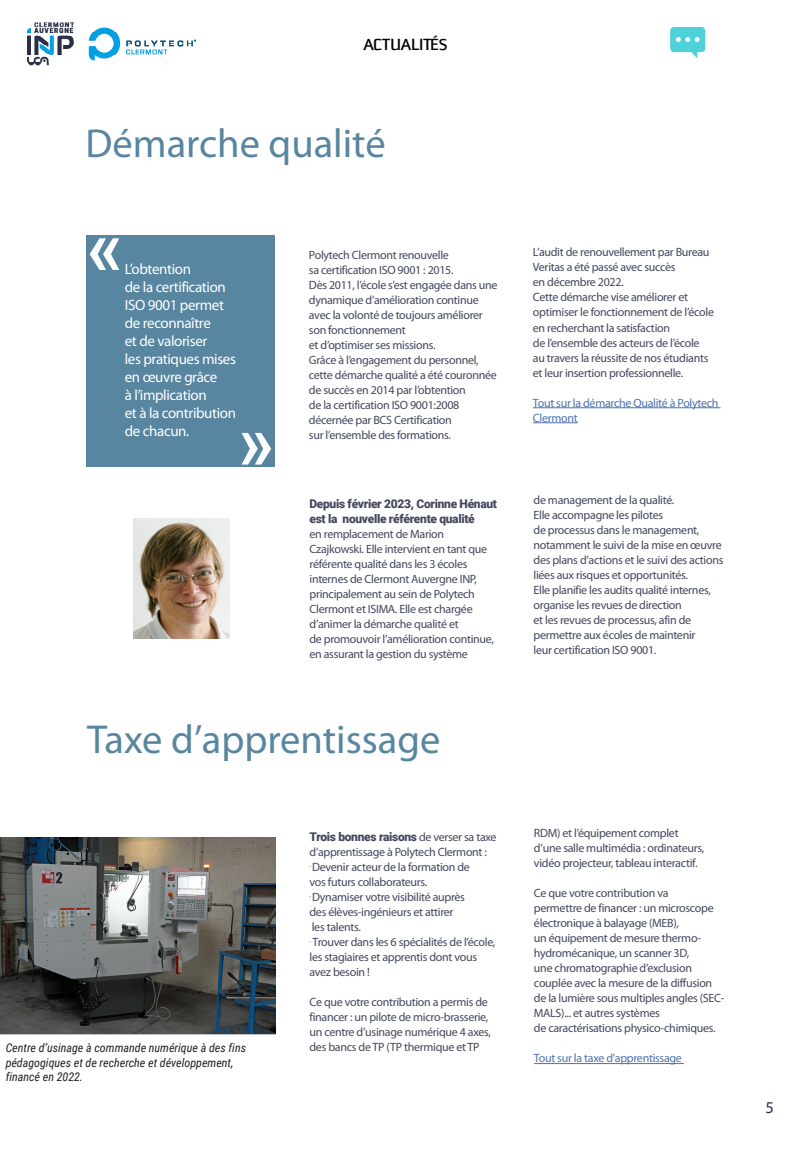
<style>
.page{position:relative;width:808px;height:1149px;background:#fff}
.page>*{position:absolute;margin:0;border:0;box-sizing:border-box;transform-origin:0 0}
.Chap{font:40.5px "Myriad Pro";color:#58859f}
.t1{font:17.55px "Downtempo";color:#000}
.t2{font:16.5px "Myriad Pro";color:#1f2b46}
.t3{font:15px/18px "Myriad Pro";letter-spacing:-.025em;color:#fff}
.texte{font:12px/15px "Myriad Pro";letter-spacing:-.025em;color:#42475d}
.t4{font:italic 12px/14.4px "Roboto Condensed";color:#231f20}
.texte-2{font:12px/15px "Myriad Pro";letter-spacing:-.025em;color:#4d72ac}
.texte-3{font:900 12px/15px "Roboto";letter-spacing:-.025em;color:#42475d}
.s1{font-family:"Roboto";font-weight:900}
.s2{color:#fff}
</style>
<div class="page">
<hr style="left:533px;top:407px;width:187px;height:1px;background:#4d72ac">
<hr style="left:533px;top:422px;width:45px;height:1px;background:#4d72ac">
<div style="left:87px;top:235px;width:188px;height:231px;background:#58859f"></div>
<svg style="left:90px;top:238px;width:29px;height:32px"></svg>
<svg style="left:242px;top:433px;width:29px;height:31px"></svg>
<img style="left:28px;top:22px;width:47px;height:43px">
<img style="left:88px;top:27px;width:107px;height:34px">
<img style="left:134px;top:518px;width:95px;height:120px">
<hr style="left:534px;top:1062px;width:150px;height:1px;background:#4d72ac">
<img style="left:0;top:837px;width:275px;height:195px">
<p class="t1" style="left:363px;top:34px;width:86px">ACTUALITÉS</p>
<p class="Chap" style="left:85px;top:119px;width:302px">Démarche qualité</p>
<p class="t3" style="left:125px;top:260px;width:113px">L’obtention<br>de la certification<br>ISO 9001 permet de reconnaître<br>et de valoriser<br>les pratiques mises en œuvre grâce<br>à l’implication<br>et à la contribution de chacun.</p>
<p class="texte" style="left:309px;top:247px;width:142px">Polytech Clermont renouvelle</p>
<p class="texte" style="left:309px;top:262px;width:146px">sa certification ISO 9001 : 2015.</p>
<p class="texte" style="left:309px;top:277px;width:190px">Dès 2011, l’école s’est engagée dans une dynamique d’amélioration continue avec la volonté de toujours améliorer son fonctionnement</p>
<p class="texte" style="left:309px;top:337px;width:128px">et d’optimiser ses missions.</p>
<p class="texte" style="left:309px;top:352px;width:189px">Grâce à l’engagement du personnel, cette démarche qualité a été couronnée de succès en 2014 par l’obtention</p>
<p class="texte" style="left:309px;top:397px;width:152px">de la certification ISO 9001:2008 décernée par BCS Certification</p>
<p class="texte" style="left:309px;top:427px;width:144px">sur l’ensemble des formations.</p>
<p class="texte-3" style="left:309px;top:495px;width:189px">Depuis février 2023, Corinne Hénaut est la nouvelle référente qualité</p>
<p class="texte" style="left:309px;top:526px;width:179px">en remplacement de Marion Czajkowski. Elle intervient en tant que référente qualité dans les 3 écoles internes de Clermont Auvergne INP, principalement au sein de Polytech Clermont et ISIMA. Elle est chargée d’animer la démarche qualité et</p>
<p class="texte" style="left:309px;top:631px;width:186px">de promouvoir l’amélioration continue, en assurant la gestion du système</p>
<p class="Chap" style="left:87px;top:714px;width:355px">Taxe d’apprentissage</p>
<p class="t4" style="left:6px;top:1040px;width:242px">Centre d’usinage à commande numérique à des fins pédagogiques et de recherche et développement,</p>
<p class="t4" style="left:6px;top:1068px;width:79px">financé en 2022.</p>
<p class="texte" style="left:309px;top:828px;width:189px"><span class="s1">Trois bonnes raisons</span> de verser sa taxe d’apprentissage à Polytech Clermont :</p>
<p class="texte" style="left:309px;top:858px;width:162px"><sup>.</sup> Devenir acteur de la formation de</p>
<p class="texte" style="left:309px;top:873px;width:119px">vos futurs collaborateurs.</p>
<p class="texte" style="left:309px;top:888px;width:157px"><sup>.</sup> Dynamiser votre visibilité auprès</p>
<p class="texte" style="left:309px;top:903px;width:145px">des élèves-ingénieurs et attirer</p>
<p class="texte" style="left:312px;top:918px;width:51px">les talents.</p>
<p class="texte" style="left:309px;top:933px;width:187px"><sup>.</sup> Trouver dans les 6 spécialités de l’école, les stagiaires et apprentis dont vous avez besoin !</p>
<p class="texte" style="left:309px;top:993px;width:183px">Ce que votre contribution a permis de financer : un pilote de micro-brasserie, un centre d’usinage numérique 4 axes,</p>
<p class="texte" style="left:309px;top:1038px;width:172px">des bancs de TP (TP thermique et TP</p>
<p class="texte" style="left:533px;top:245px;width:178px">L’audit de renouvellement par Bureau<br>Veritas a été passé avec succès</p>
<p class="texte" style="left:533px;top:275px;width:92px">en décembre 2022.</p>
<p class="texte" style="left:533px;top:290px;width:183px">Cette démarche vise améliorer et optimiser le fonctionnement de l’école en recherchant la satisfaction</p>
<p class="texte" style="left:533px;top:335px;width:168px">de l’ensemble des acteurs de l’école</p>
<p class="texte" style="left:533px;top:350px;width:177px">au travers la réussite de nos étudiants</p>
<p class="texte" style="left:533px;top:365px;width:152px">et leur insertion professionnelle.</p>
<p class="texte-2" style="left:533px;top:395px;width:187px">Tout sur la démarche Qualité à Polytech<br>Clermont</p>
<p class="texte" style="left:533px;top:492px;width:142px">de management de la qualité.</p>
<p class="texte" style="left:533px;top:507px;width:131px">Elle accompagne les pilotes</p>
<p class="texte" style="left:533px;top:522px;width:191px">de processus dans le management, notamment le suivi de la mise en œuvre des plans d’actions et le suivi des actions liées aux risques et opportunités.</p>
<p class="texte" style="left:533px;top:582px;width:179px">Elle planifie les audits qualité internes, organise les revues de direction</p>
<p class="texte" style="left:533px;top:612px;width:163px">et les revues de processus, afin de permettre aux écoles de maintenir</p>
<p class="texte" style="left:533px;top:642px;width:124px">leur certification ISO 9001.</p>
<p class="texte" style="left:534px;top:825px;width:146px">RDM) et l’équipement complet</p>
<p class="texte" style="left:534px;top:840px;width:172px">d’une salle multimédia : ordinateurs, vidéo projecteur, tableau interactif.</p>
<p class="texte" style="left:534px;top:885px;width:181px">Ce que votre contribution va permettre de financer : un microscope électronique à balayage (MEB),</p>
<p class="texte" style="left:534px;top:930px;width:169px">un équipement de mesure thermo&shy;hydromécanique, un scanner 3D,</p>
<p class="texte" style="left:534px;top:960px;width:192px">une chromatographie d’exclusion couplée avec la mesure de la diffusion de la lumière sous multiples angles (SEC-MALS)... et autres systèmes</p>
<p class="texte" style="left:534px;top:1020px;width:183px">de caractérisations physico-chimiques.</p>
<p class="texte-2" style="left:534px;top:1050px;width:149px">Tout sur la taxe d’apprentissage</p>
<p class="t2" style="left:765px;top:1097px;width:19px">5<span class="s2">5</span></p>
</div>
